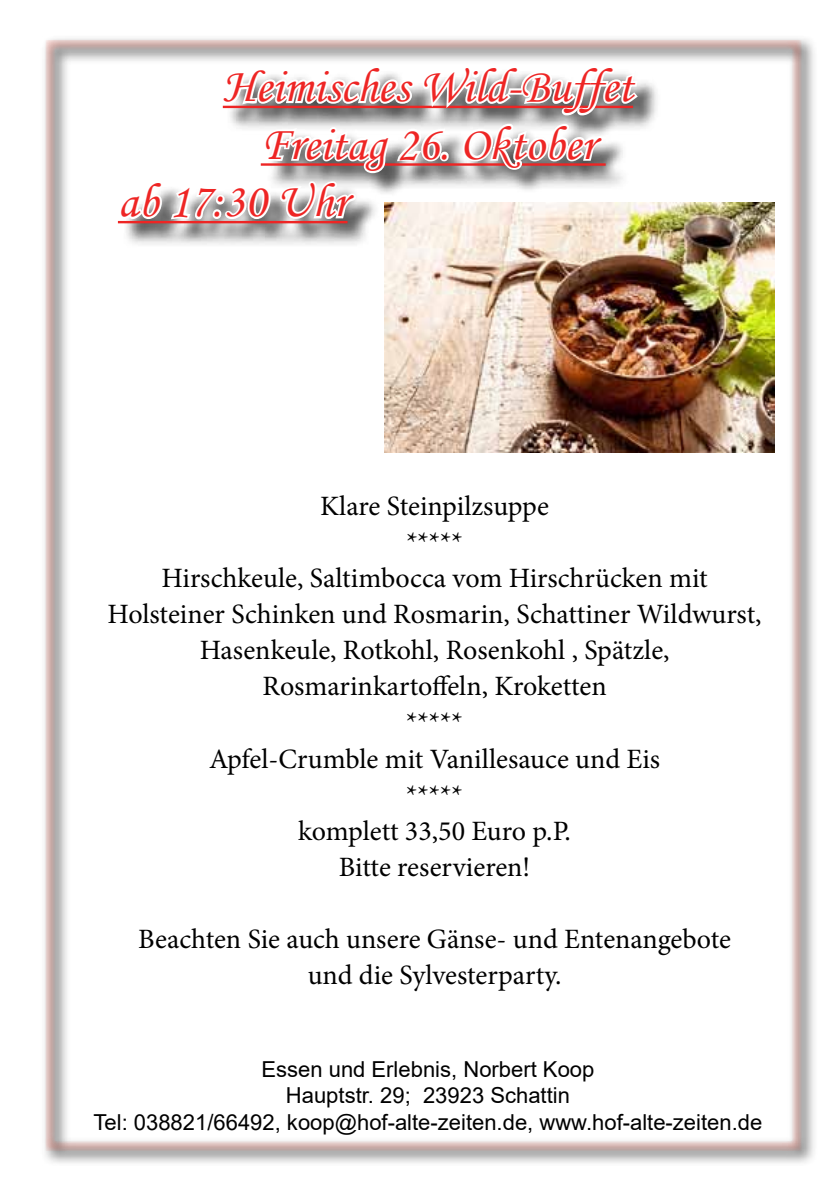
<style>
.page{position:relative;width:840px;height:1191px;background:#fff}
.page>*{position:absolute;margin:0;border:0;box-sizing:border-box;transform-origin:0 0}
.t1{font:48px "Monotype Corsiva";color:#ee2524}
.t2{font:28px/36px "Minion Pro";color:#000;text-align:center}
.t3{font:22px/26.4px "Arial";color:#000;text-align:center}
</style>
<div class="page">
<div style="left:40px;top:35px;width:778px;height:1132px;background:#000;opacity:.46"></div>
<img style="left:384px;top:203px;width:390px;height:249px">
<h1 class="t1" style="left:223px;top:57px;width:411px">Heimisches Wild-Buffet</h1>
<h1 class="t1" style="left:260px;top:115px;width:336px">Freitag 26. Oktober</h1>
<h1 class="t1" style="left:118px;top:172px;width:231px">ab 17:30 Uhr</h1>
<p class="t2" style="left:108px;top:488px;width:655px">Klare Steinpilzsuppe<br>*****<br>Hirschkeule, Saltimbocca vom Hirschrücken mit<br>Holsteiner Schinken und Rosmarin, Schattiner Wildwurst,<br>Hasenkeule, Rotkohl, Rosenkohl , Spätzle,<br>Rosmarinkartoffeln, Kroketten<br>*****<br>Apfel-Crumble mit Vanillesauce und Eis<br>*****<br>komplett 33,50 Euro p.P.<br>Bitte reservieren!</p>
<p class="t2" style="left:138px;top:920px;width:594px">Beachten Sie auch unsere Gänse- und Entenangebote und die Sylvesterparty.</p>
<p class="t3" style="left:93px;top:1055px;width:670px">Essen und Erlebnis, Norbert Koop<br>Hauptstr. 29; 23923 Schattin<br>Tel: 038821/66492, koop@hof-alte-zeiten.de, www.hof-alte-zeiten.de</p>
</div>
